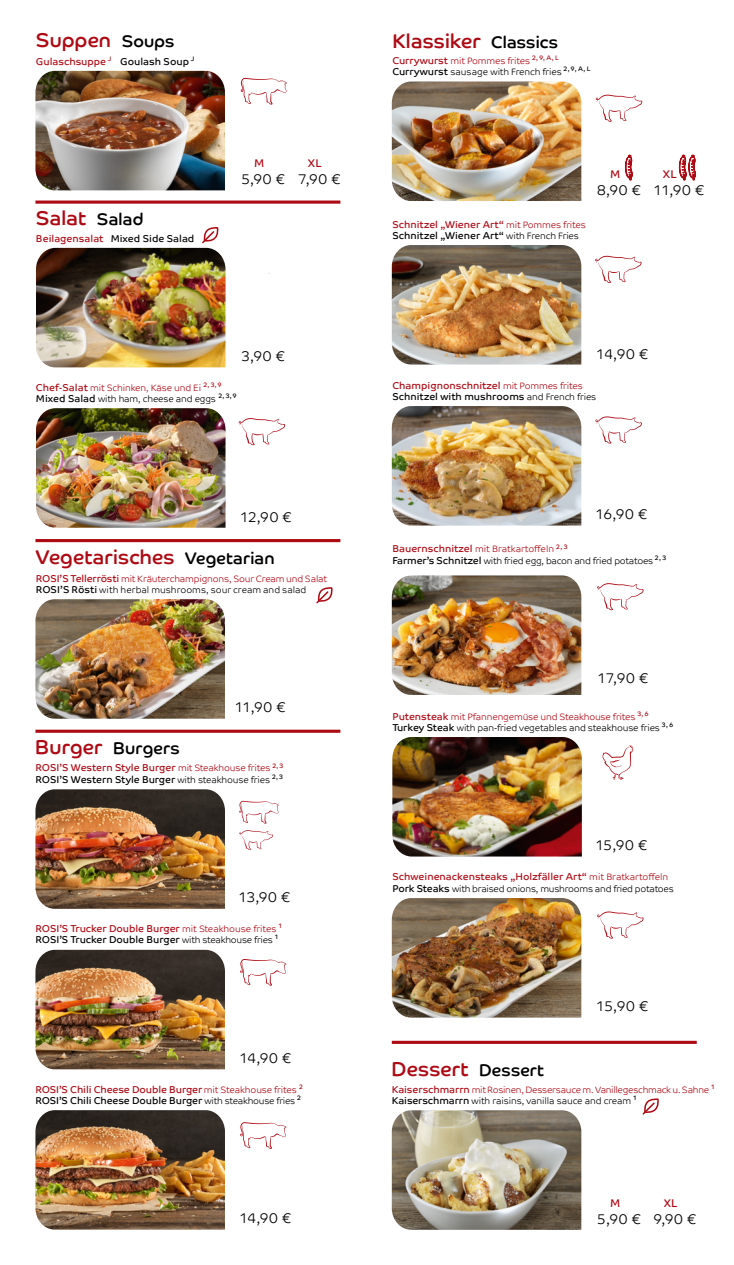
<style>
.page{position:relative;width:734px;height:1265px;background:#fff}
.page>*{position:absolute;margin:0;border:0;box-sizing:border-box;transform-origin:0 0}
.t1{font:20px "Co Headline";letter-spacing:.015em;color:#ae0a14}
.t2{font:16.88px "Co Headline";letter-spacing:.015em;color:#000}
.t3{font:300 14.38px "Co Text";color:#000}
.t4{font:11.25px "Co Text";color:#ae0a14}
.t5{font:10px/11.2px "Co Text";letter-spacing:-.005em;color:#ae0a14}
.t6{font:10px/11.2px "Co Text";color:#000}
.t7{font:300 9.25px/11.2px "Co Text";letter-spacing:-.015em;color:#000}
.t8{font:300 9.25px/11.2px "Co Text";letter-spacing:-.015em;color:#ae0a14}
.s1{font-size:16.88px;color:#000}
.s2{color:#000}
.s3{color:#ae0a14}
.s4{font-weight:400;font-size:10px}
.s5{font-weight:400;font-size:10px;color:#000}
.s6{font-size:20px;color:#ae0a14}
.s7{font-weight:300;font-size:9.25px}
.s8{font-weight:300;font-size:9.25px;color:#000}
.s9{font-weight:400;font-size:10px;color:#ae0a14}
.s10{font-weight:300;font-size:9.25px;color:#ae0a14}
</style>
<div class="page">
<svg style="left:240px;top:959px;width:46px;height:27px"></svg>
<svg style="left:240px;top:1122px;width:46px;height:27px"></svg>
<svg style="left:239px;top:801px;width:40px;height:23px"></svg>
<svg style="left:239px;top:830px;width:34px;height:20px"></svg>
<img style="left:392px;top:737px;width:189px;height:120px">
<svg style="left:602px;top:745px;width:31px;height:35px"></svg>
<svg style="left:597px;top:911px;width:46px;height:28px"></svg>
<svg style="left:241px;top:78px;width:46px;height:27px"></svg>
<svg style="left:316px;top:587px;width:17px;height:17px"></svg>
<img style="left:36px;top:227px;width:189px;height:140px">
<img style="left:36px;top:408px;width:189px;height:120px">
<svg style="left:239px;top:418px;width:46px;height:27px"></svg>
<svg style="left:595px;top:95px;width:47px;height:27px"></svg>
<svg style="left:625px;top:155px;width:7px;height:25px"></svg>
<svg style="left:679px;top:155px;width:16px;height:25px"></svg>
<svg style="left:595px;top:256px;width:46px;height:27px"></svg>
<svg style="left:595px;top:416px;width:46px;height:28px"></svg>
<svg style="left:597px;top:583px;width:46px;height:27px"></svg>
<hr style="left:35px;top:201px;width:305px;height:3px;background:#ae0a14">
<hr style="left:35px;top:539px;width:305px;height:3px;background:#ae0a14">
<hr style="left:35px;top:730px;width:305px;height:3px;background:#ae0a14">
<hr style="left:392px;top:1041px;width:304px;height:3px;background:#ae0a14">
<img style="left:392px;top:81px;width:189px;height:120px">
<img style="left:392px;top:575px;width:189px;height:120px">
<img style="left:392px;top:245px;width:189px;height:120px">
<img style="left:392px;top:406px;width:189px;height:120px">
<img style="left:392px;top:898px;width:189px;height:120px">
<img style="left:392px;top:1110px;width:189px;height:120px">
<img style="left:35px;top:71px;width:190px;height:119px">
<img style="left:35px;top:950px;width:190px;height:119px">
<img style="left:35px;top:789px;width:190px;height:120px">
<img style="left:35px;top:1110px;width:190px;height:120px">
<img style="left:35px;top:599px;width:190px;height:120px">
<svg style="left:642px;top:1098px;width:17px;height:17px"></svg>
<h1 class="t1" style="left:36px;top:29px;width:140px">Suppen <span class="s1">Soups</span></h1>
<p class="t5" style="left:36px;top:55px;width:160px">Gulaschsuppe <sup>J</sup> <span class="s2">Goulash Soup</span> <sup>J</sup></p>
<h1 class="t1" style="left:36px;top:206px;width:109px">Salat <span class="s1">Salad</span></h1>
<p class="t6" style="left:36px;top:233px;width:160px"><span class="s3">Beilagensalat</span> Mixed Side Salad</p>
<p class="t4" style="left:254px;top:157px;width:12px">M</p>
<h3 class="t3" style="left:241px;top:171px;width:45px">5,90 €</h3>
<p class="t4" style="left:308px;top:157px;width:15px">XL</p>
<h3 class="t3" style="left:298px;top:171px;width:44px">7,90 €</h3>
<h3 class="t3" style="left:241px;top:348px;width:45px">3,90 €</h3>
<p class="t8" style="left:36px;top:382px;width:202px"><span class="s4">Chef-Salat</span> mit Schinken, Käse und Ei <sup>2,</sup> <sup>3,9<br></sup><span class="s5">Mixed Salad</span> <span class="s2">with ham, cheese and eggs</span> <sup>2,</sup> <sup>3,9</sup></p>
<h3 class="t3" style="left:240px;top:508px;width:53px">12,90 €</h3>
<h1 class="t1" style="left:36px;top:546px;width:240px">Vegetarisches <span class="s1">Vegetarian</span></h1>
<p class="t8" style="left:36px;top:573px;width:292px"><span class="s4">ROSI’S Tellerrösti</span> mit Kräuterchampignons, Sour Cream und Salat<br><span class="s5">ROSI’S Rösti</span> <span class="s2">with herbal mushrooms, sour cream and salad</span></p>
<h2 class="t2" style="left:35px;top:738px;width:146px"><span class="s6">Burger</span> Burgers</h2>
<h3 class="t3" style="left:234px;top:699px;width:52px">11,90 €</h3>
<p class="t5" style="left:35px;top:762px;width:249px">ROSI’S Western Style Burger <span class="s7">mit Steakhouse frites</span> <sup>2,3<br></sup><span class="s2">ROSI’S Western Style Burger</span> <span class="s8">with steakhouse fries</span> <sup>2,3</sup></p>
<h3 class="t3" style="left:238px;top:889px;width:54px">13,90 €</h3>
<p class="t5" style="left:35px;top:923px;width:248px">ROSI’S Trucker Double Burger <span class="s7">mit Steakhouse frites</span> <sup>1<br></sup><span class="s2">ROSI’S Trucker Double Burger</span> <span class="s8">with steakhouse fries</span> <sup>1</sup></p>
<h3 class="t3" style="left:239px;top:1049px;width:54px">14,90 €</h3>
<p class="t5" style="left:35px;top:1084px;width:269px">ROSI’S Chili Cheese Double Burger <span class="s7">mit Steakhouse frites</span> <sup>2<br></sup><span class="s2">ROSI’S Chili Cheese Double Burger</span> <span class="s8">with steakhouse fries</span> <sup>2</sup></p>
<h3 class="t3" style="left:239px;top:1210px;width:54px">14,90 €</h3>
<h1 class="t1" style="left:392px;top:29px;width:167px">Klassiker <span class="s1">Classics</span></h1>
<p class="t7" style="left:392px;top:55px;width:200px"><span class="s9">Currywurst</span> <span class="s3">mit Pommes frites</span> <sup>2,</sup> <sup>9,</sup> <sup>A,</sup> <sup>L<br></sup><span class="s4">Currywurst</span> sausage with French fries <sup>2,</sup> <sup>9,</sup> <sup>A,</sup> <sup>L</sup></p>
<p class="t5" style="left:392px;top:219px;width:195px">Schnitzel „Wiener Art“ <span class="s7">mit Pommes frites<br></span><span class="s2">Schnitzel „Wiener Art“</span> <span class="s8">with French Fries</span></p>
<p class="t4" style="left:610px;top:167px;width:12px">M</p>
<h3 class="t3" style="left:596px;top:181px;width:46px">8,90 €</h3>
<p class="t4" style="left:662px;top:167px;width:15px">XL</p>
<h3 class="t3" style="left:653px;top:181px;width:52px">11,90 €</h3>
<h3 class="t3" style="left:596px;top:345px;width:54px">14,90 €</h3>
<p class="t6" style="left:392px;top:379px;width:205px"><span class="s3">Champignonschnitzel</span> <span class="s10">mit Pommes frites<br></span>Schnitzel with mushrooms <span class="s7">and French fries</span></p>
<h3 class="t3" style="left:595px;top:505px;width:54px">16,90 €</h3>
<p class="t7" style="left:392px;top:544px;width:275px"><span class="s9">Bauernschnitzel</span> <span class="s3">mit Bratkartoffeln</span> <sup>2,</sup> <sup>3<br></sup><span class="s4">Farmer’s Schnitzel</span> with fried egg, bacon and fried potatoes <sup>2,</sup> <sup>3</sup></p>
<h3 class="t3" style="left:597px;top:669px;width:52px">17,90 €</h3>
<p class="t7" style="left:392px;top:711px;width:282px"><span class="s9">Putensteak</span> <span class="s3">mit Pfannengemüse und Steakhouse frites</span> <sup>3,</sup> <sup>6<br></sup><span class="s4">Turkey Steak</span> with pan-fried vegetables and steakhouse fries <sup>3,</sup> <sup>6</sup></p>
<h3 class="t3" style="left:595px;top:836px;width:54px">15,90 €</h3>
<p class="t5" style="left:392px;top:871px;width:277px">Schweinenackensteaks „Holzfäller Art“ <span class="s7">mit Bratkartoffeln</span></p>
<p class="t7" style="left:392px;top:883px;width:283px"><span class="s4">Pork Steaks</span> with braised onions, mushrooms and fried potatoes</p>
<h3 class="t3" style="left:596px;top:997px;width:54px">15,90 €</h3>
<h1 class="t1" style="left:391px;top:1057px;width:154px">Dessert <span class="s1">Dessert</span></h1>
<p class="t8" style="left:392px;top:1084px;width:325px"><span class="s4">Kaiserschmarrn</span> mit Rosinen, Dessersauce m. Vanillegeschmack u. Sahne <sup>1<br></sup><span class="s5">Kaiserschmarrn</span> <span class="s2">with raisins, vanilla sauce and cream</span> <sup>1</sup></p>
<p class="t4" style="left:610px;top:1196px;width:12px">M</p>
<h3 class="t3" style="left:596px;top:1211px;width:45px">5,90 €</h3>
<p class="t4" style="left:663px;top:1196px;width:15px">XL</p>
<h3 class="t3" style="left:653px;top:1211px;width:44px">9,90 €</h3>
</div>
